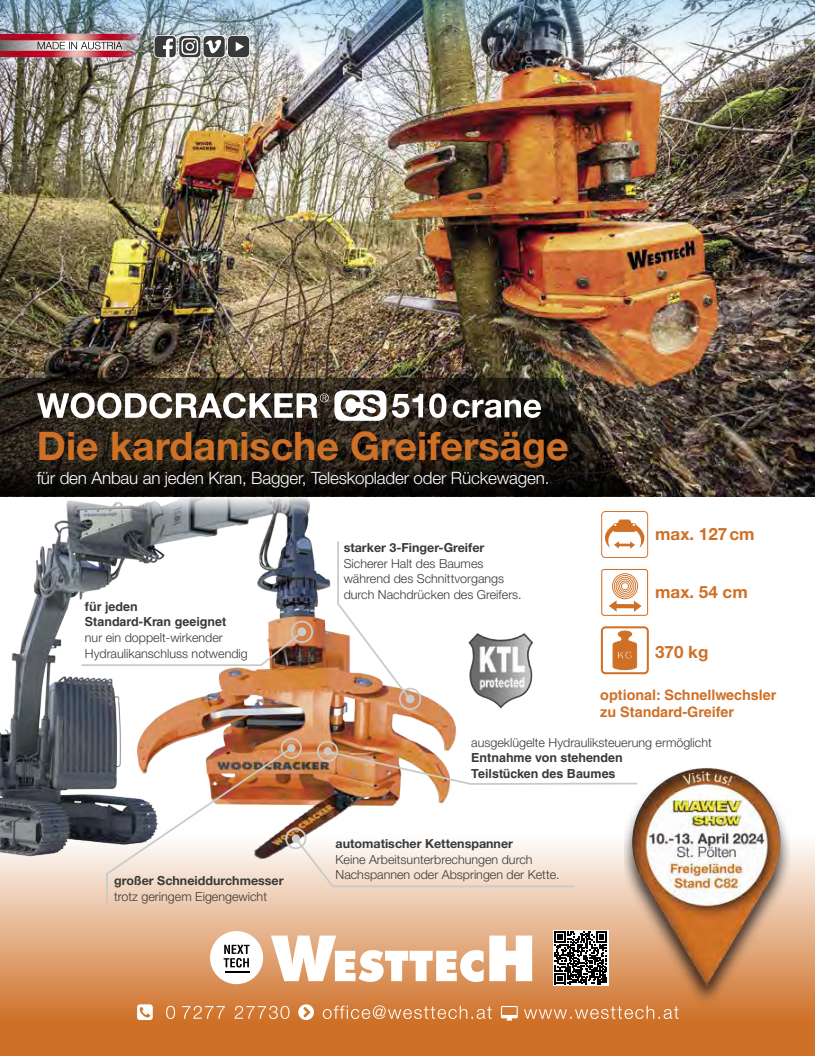
<style>
.page{position:relative;width:815px;height:1056px;background:#fff}
.page>*{position:absolute;margin:0;border:0;box-sizing:border-box;transform-origin:0 0}
.t1{font:700 39.38px "Helvetica Neue LT Pro";color:#cf7027}
.t2{font:300 17px "Helvetica Neue LT Pro";letter-spacing:-.01em;color:#fff}
.t3{font:700 17px "Helvetica Neue LT Pro";color:#cf7027}
.t4{font:700 14.38px/17.2px "Helvetica LT Std";color:#cf7027}
.t5{font:300 12.5px/15.8px "Helvetica Neue LT Pro";color:#393939}
.t6{font:700 12.5px "Helvetica Neue LT Pro";color:#393939}
.t7{font:700 12.5px/15.8px "Helvetica LT Std";color:#393939}
</style>
<div class="page">
<img style="left:0;top:191px;width:815px;height:306px">
<img style="left:0;top:0;width:815px;height:191px">
<svg style="left:0;top:844px;width:815px;height:212px;background:#d68649"></svg>
<div style="left:553px;top:930px;width:56px;height:56px;background:#fff"></div>
<svg style="left:554px;top:931px;width:53px;height:53px"></svg>
<svg style="left:271px;top:935px;width:261px;height:47px"></svg>
<div style="left:210px;top:931px;width:53px;height:53px;background:#fff;border-radius:50%"></div>
<svg style="left:224px;top:945px;width:26px;height:28px"></svg>
<img style="left:0;top:497px;width:570px;height:434px">
<div style="left:281px;top:738px;width:21px;height:21px;border:2px solid #cacaca;border-radius:50%"></div>
<div style="left:317px;top:741px;width:21px;height:21px;border:2px solid #cacaca;border-radius:50%"></div>
<div style="left:399px;top:688px;width:22px;height:22px;border:2px solid #cacaca;border-radius:50%"></div>
<div style="left:406px;top:694px;width:8px;height:9px;background:#cacaca;border-radius:50%"></div>
<svg style="left:336px;top:539px;width:75px;height:161px"></svg>
<svg style="left:80px;top:630px;width:223px;height:37px"></svg>
<div style="left:291px;top:621px;width:22px;height:22px;border:2px solid #cacaca;border-radius:50%"></div>
<div style="left:297px;top:627px;width:9px;height:9px;background:#cacaca;border-radius:50%"></div>
<img style="left:105px;top:745px;width:519px;height:160px">
<svg style="left:0;top:378px;width:632px;height:68px;background:#2e271e"></svg>
<svg style="left:37px;top:390px;width:349px;height:31px"></svg>
<svg style="left:392px;top:393px;width:149px;height:25px"></svg>
<svg style="left:0;top:446px;width:633px;height:51px;background:#18140f"></svg>
<div style="left:601px;top:569px;width:47px;height:47px;border:1px solid #cf7027;border-radius:2px"></div>
<svg style="left:609px;top:573px;width:33px;height:39px"></svg>
<svg style="left:601px;top:511px;width:48px;height:47px"></svg>
<svg style="left:601px;top:627px;width:47px;height:47px"></svg>
<img style="left:468px;top:630px;width:68px;height:81px">
<img style="left:624px;top:768px;width:166px;height:253px">
<img style="left:0;top:31px;width:148px;height:31px">
<svg style="left:38px;top:42px;width:84px;height:7px"></svg>
<svg style="left:154px;top:35px;width:96px;height:23px;background:#7a7b7b"></svg>
<svg style="left:137px;top:1004px;width:542px;height:16px;background:#d99159"></svg>
<h1 class="t1" style="left:37px;top:421px;width:533px">Die kardanische Greifersäge</h1>
<h2 class="t2" style="left:37px;top:468px;width:514px">für den Anbau an jeden Kran, Bagger, Teleskoplader oder Rückewagen.</h2>
<p class="t7" style="left:85px;top:599px;width:143px;line-height:15px">für jeden<br>Standard-Kran geeignet</p>
<p class="t5" style="left:85px;top:629px;width:164px">nur ein doppelt-wirkender<br>Hydraulikanschluss notwendig</p>
<p class="t6" style="left:344px;top:540px;width:142px">starker 3-Finger-Greifer</p>
<p class="t5" style="left:344px;top:555px;width:180px">Sicherer Halt des Baumes während des Schnittvorgangs durch Nachdrücken des Greifers.</p>
<h2 class="t3" style="left:655px;top:523px;width:101px">max. 127 cm</h2>
<h2 class="t3" style="left:655px;top:581px;width:94px">max. 54 cm</h2>
<h2 class="t3" style="left:655px;top:641px;width:55px">370 kg</h2>
<p class="t4" style="left:600px;top:686px;width:178px">optional: Schnellwechsler zu Standard-Greifer</p>
<p class="t6" style="left:114px;top:873px;width:171px">großer Schneiddurchmesser</p>
<p class="t5" style="left:114px;top:888px;width:154px">trotz geringem Eigengewicht</p>
<p class="t5" style="left:471px;top:734px;width:242px">ausgeklügelte Hydrauliksteuerung ermöglicht</p>
<p class="t7" style="left:471px;top:750px;width:153px">Entnahme von stehenden<br>Teilstücken des Baumes</p>
<p class="t6" style="left:336px;top:835px;width:179px">automatischer Kettenspanner</p>
<p class="t5" style="left:336px;top:851px;width:226px">Keine Arbeitsunterbrechungen durch<br>Nachspannen oder Abspringen der Kette.</p>
</div>
